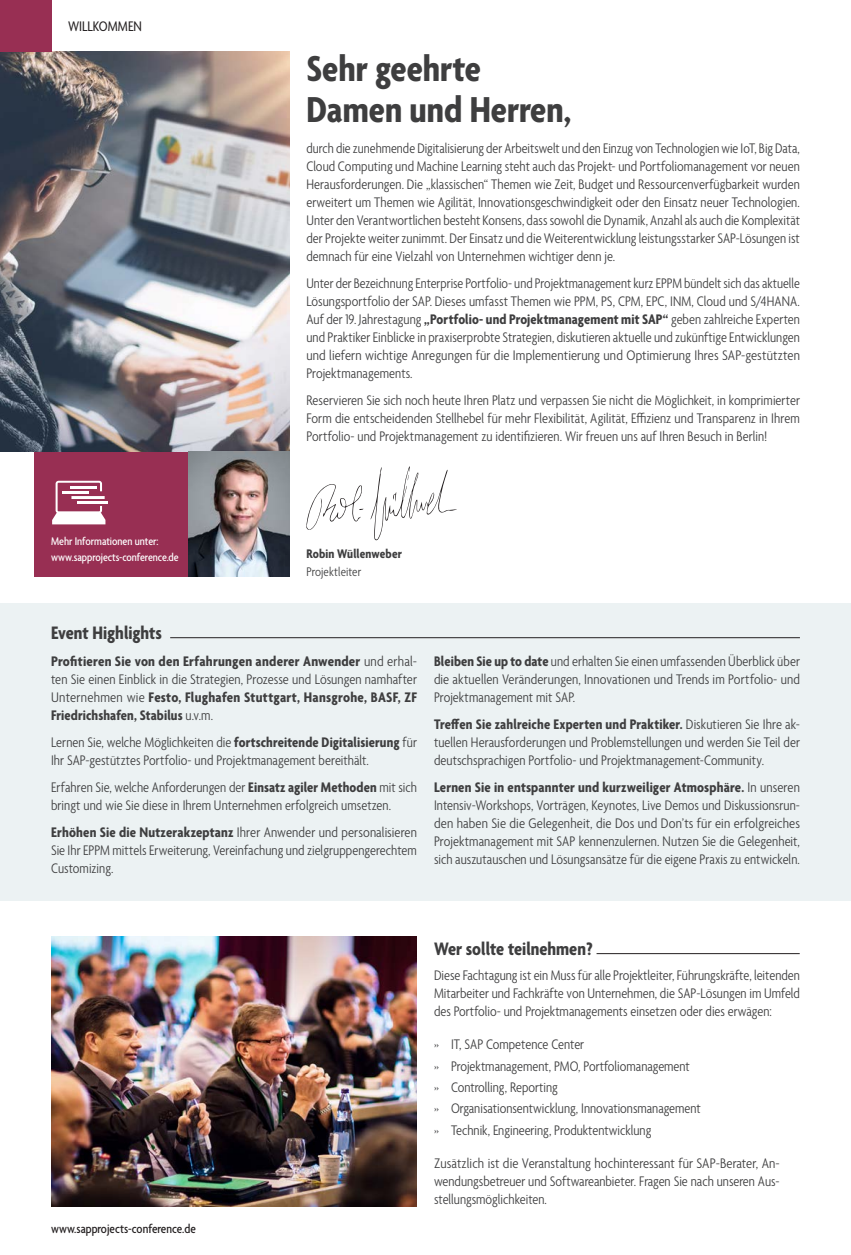
<style>
.page{position:relative;width:851px;height:1255px;background:#fff}
.page>*{position:absolute;margin:0;border:0;box-sizing:border-box;transform-origin:0 0}
.t1{font:700 condensed 39px/40.5px "Agenda";color:#3e3e3f}
.t2{font:700 condensed 19.5px "Agenda";color:#3e3e3f}
.t3{font:300 condensed 15px/18px "Agenda";color:#3e3e3f;text-align:justify}
.t4{font:700 condensed 15px/18px "Agenda";letter-spacing:.01em;color:#3e3e3f;text-align:justify}
.t5{font:condensed 15px "Agenda";color:#231f20}
.t6{font:500 condensed 13.5px "Agenda";color:#231f20}
.t7{font:700 condensed 13.5px "Agenda";letter-spacing:.01em;color:#3e3e3f}
.t8{font:300 condensed 13.5px "Agenda";letter-spacing:.005em;color:#3e3e3f}
.t9{font:500 condensed 12px/16.5px "Agenda";color:#fff}
.s1{font-weight:700}
.s2{font-weight:300}
</style>
<div class="page">
<hr style="left:850px;top:198px;width:1px;height:1056px;background:#ecf2f3">
<img style="left:51px;top:936px;width:365px;height:270px">
<div style="left:34px;top:451px;width:255px;height:125px;background:#982f53"></div>
<img style="left:0;top:51px;width:289px;height:400px">
<div style="left:0;top:0;width:51px;height:51px;background:#982f53"></div>
<svg style="left:306px;top:484px;width:57px;height:46px"></svg>
<svg style="left:370px;top:466px;width:86px;height:74px"></svg>
<div style="left:0;top:603px;width:850px;height:297px;background:#ecf2f3"></div>
<hr style="left:170px;top:637px;width:629px;height:1px;background:#231f20">
<img style="left:189px;top:451px;width:100px;height:125px">
<hr style="left:596px;top:953px;width:203px;height:1px;background:#231f20">
<svg style="left:52px;top:481px;width:53px;height:43px"></svg>
<hr style="left:71px;top:496px;width:34px;height:3px;background:#fff">
<hr style="left:77px;top:501px;width:30px;height:3px;background:#fff">
<p class="t5" style="left:68px;top:18px;width:75px">WILLKOMMEN</p>
<p class="t9" style="left:51px;top:533px;width:129px">Mehr Informationen unter: www.sapprojects-conference.de</p>
<h1 class="t1" style="left:306px;top:51px;width:266px">Sehr geehrte<br>Damen und Herren,</h1>
<p class="t3" style="left:306px;top:140px;width:495px">durch die zunehmende Digitalisierung der Arbeitswelt und den Einzug von Technologien wie IoT, Big Data, Cloud Computing und Machine Learning steht auch das Projekt- und Portfoliomanagement vor neuen Herausforderungen. Die „klassischen“ Themen wie Zeit, Budget und Ressourcenverfügbarkeit wurden erweitert um Themen wie Agilität, Innovationsgeschwindigkeit oder den Einsatz neuer Technologien.<br>Unter den Verantwortlichen besteht Konsens, dass sowohl die Dynamik, Anzahl als auch die Komplexität der Projekte weiter zunimmt. Der Einsatz und die Weiterentwicklung leistungsstarker SAP-Lösungen ist demnach für eine Vielzahl von Unternehmen wichtiger denn je.</p>
<p class="t3" style="left:306px;top:275px;width:495px">Unter der Bezeichnung Enterprise Portfolio- und Projektmanagement kurz EPPM bündelt sich das aktuelle Lösungsportfolio der SAP. Dieses umfasst Themen wie PPM, PS, CPM, EPC, INM, Cloud und S/4HANA.<br>Auf der 19. Jahrestagung <span class="s1">„Portfolio- und Projektmanagement mit SAP“</span> geben zahlreiche Experten und Praktiker Einblicke in praxiserprobte Strategien, diskutieren aktuelle und zukünftige Entwicklungen und liefern wichtige Anregungen für die Implementierung und Optimierung Ihres SAP-gestützten Projektmanagements.</p>
<p class="t3" style="left:306px;top:392px;width:495px">Reservieren Sie sich noch heute Ihren Platz und verpassen Sie nicht die Möglichkeit, in komprimierter Form die entscheidenden Stellhebel für mehr Flexibilität, Agilität, Effizienz und Transparenz in Ihrem Portfolio- und Projektmanagement zu identifizieren. Wir freuen uns auf Ihren Besuch in Berlin!</p>
<p class="t7" style="left:306px;top:546px;width:97px">Robin Wüllenweber</p>
<p class="t8" style="left:306px;top:564px;width:56px">Projektleiter</p>
<h2 class="t2" style="left:51px;top:622px;width:112px">Event Highlights</h2>
<p class="t4" style="left:51px;top:653px;width:367px">Profitieren Sie von den Erfahrungen anderer Anwender <span class="s2">und erhal&shy;ten Sie einen Einblick in die Strategien, Prozesse und Lösungen namhafter Unternehmen wie</span> Festo, Flughafen Stuttgart, Hansgrohe, BASF, ZF Friedrichshafen, Stabilus <span class="s2">u.v.m.</span></p>
<p class="t3" style="left:51px;top:734px;width:367px">Lernen Sie, welche Möglichkeiten die <span class="s1">fortschreitende Digitalisierung</span> für<br>Ihr SAP-gestütztes Portfolio- und Projektmanagement bereithält.</p>
<p class="t3" style="left:51px;top:779px;width:367px">Erfahren Sie, welche Anforderungen der <span class="s1">Einsatz agiler Methoden</span> mit sich bringt und wie Sie diese in Ihrem Unternehmen erfolgreich umsetzen.</p>
<p class="t3" style="left:51px;top:824px;width:367px"><span class="s1">Erhöhen Sie die Nutzerakzeptanz</span> Ihrer Anwender und personalisieren Sie Ihr EPPM mittels Erweiterung, Vereinfachung und zielgruppengerechtem Customizing.</p>
<p class="t3" style="left:434px;top:653px;width:367px"><span class="s1">Bleiben Sie up to date</span> und erhalten Sie einen umfassenden Überblick über die aktuellen Veränderungen, Innovationen und Trends im Portfolio- und Projektmanagement mit SAP.</p>
<p class="t3" style="left:434px;top:716px;width:367px"><span class="s1">Treffen Sie zahlreiche Experten und Praktiker.</span> Diskutieren Sie Ihre ak&shy;tuellen Herausforderungen und Problemstellungen und werden Sie Teil der deutschsprachigen Portfolio- und Projektmanagement-Community.</p>
<p class="t3" style="left:434px;top:779px;width:367px"><span class="s1">Lernen Sie in entspannter und kurzweiliger Atmosphäre.</span> In unseren Intensiv-Workshops, Vorträgen, Keynotes, Live Demos und Diskussionsrun&shy;den haben Sie die Gelegenheit, die Dos und Don’ts für ein erfolgreiches Projektmanagement mit SAP kennenzulernen. Nutzen Sie die Gelegenheit, sich auszutauschen und Lösungsansätze für die eigene Praxis zu entwickeln.</p>
<p class="t6" style="left:51px;top:1221px;width:146px">www.sapprojects-conference.de</p>
<h2 class="t2" style="left:434px;top:937px;width:160px">Wer sollte teilnehmen?</h2>
<p class="t3" style="left:434px;top:967px;width:367px">Diese Fachtagung ist ein Muss für alle Projektleiter, Führungskräfte, leitenden Mitarbeiter und Fachkräfte von Unternehmen, die SAP-Lösungen im Umfeld des Portfolio- und Projektmanagements einsetzen oder dies erwägen:</p>
<p class="t3" style="left:434px;top:1034px;width:268px;line-height:21.3px;text-align:left">» IT, SAP Competence Center<br>» Projektmanagement, PMO, Portfoliomanagement<br>» Controlling, Reporting<br>» Organisationsentwicklung, Innovationsmanagement » Technik, Engineering, Produktentwicklung</p>
<p class="t3" style="left:434px;top:1154px;width:347px">Zusätzlich ist die Veranstaltung hochinteressant für SAP-Berater, An&shy;wendungsbetreuer und Softwareanbieter. Fragen Sie nach unseren Aus&shy;stellungsmöglichkeiten.</p>
</div>
